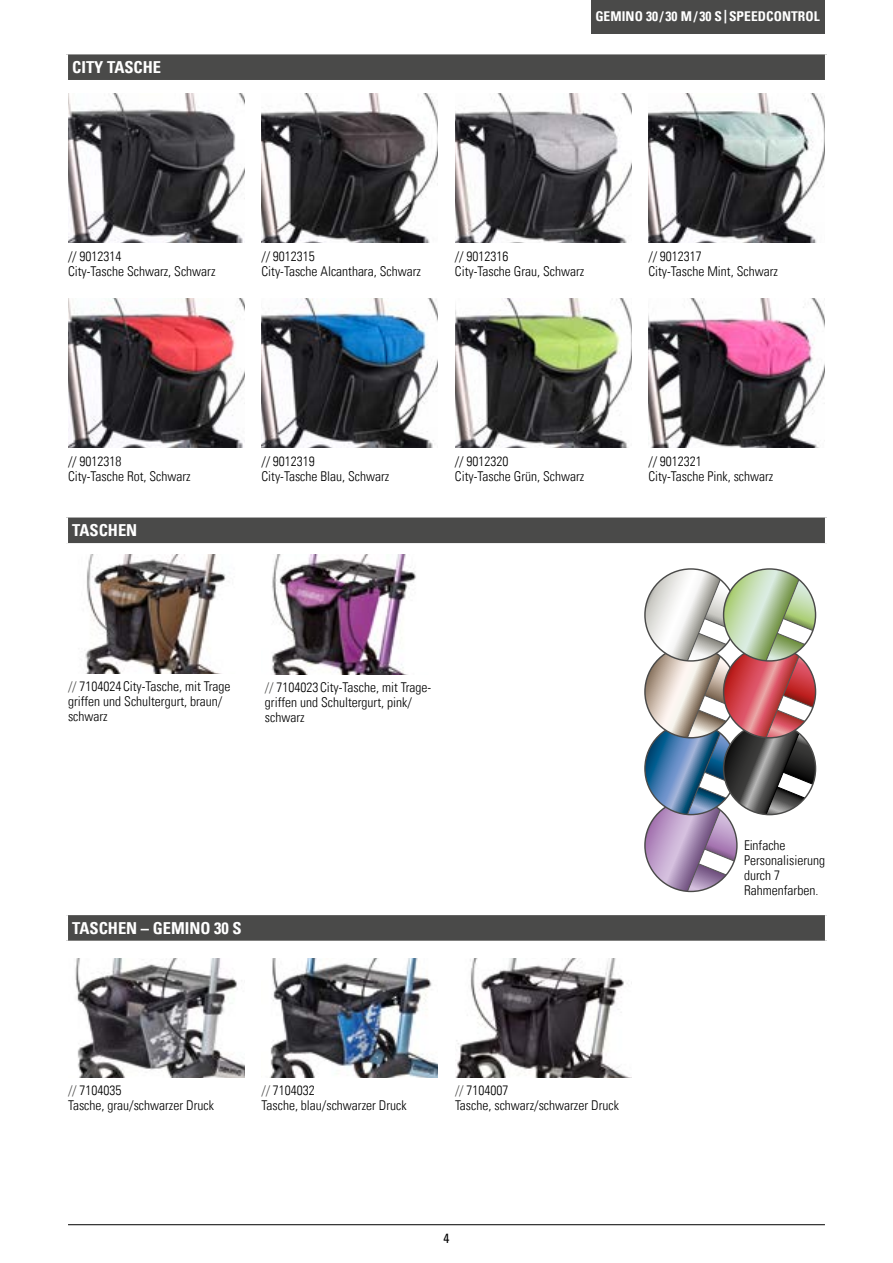
<style>
.page{position:relative;width:893px;height:1263px;background:#fff}
.page>*{position:absolute;margin:0;border:0;box-sizing:border-box;transform-origin:0 0}
.t1{font:16.5px "Univers Com 67 Bold Cond";color:#fff}
.t2{font:13.5px/15px "Univers Com 47 Light Cond";color:#000}
.t3{font:13.5px "Univers Com 67 Bold Cond";letter-spacing:.005em;color:#fff}
.t4{font:condensed 13.5px "Univers Com 57";color:#000}
.s1{color:#4a4a49}
</style>
<div class="page">
<img style="left:68px;top:94px;width:176px;height:148px">
<img style="left:455px;top:94px;width:176px;height:148px">
<img style="left:261px;top:94px;width:177px;height:148px">
<img style="left:261px;top:298px;width:177px;height:149px">
<img style="left:648px;top:298px;width:177px;height:149px">
<img style="left:648px;top:94px;width:177px;height:148px">
<img style="left:68px;top:298px;width:176px;height:149px">
<img style="left:455px;top:298px;width:176px;height:149px">
<img style="left:272px;top:555px;width:144px;height:119px">
<img style="left:75px;top:958px;width:169px;height:119px">
<img style="left:270px;top:958px;width:168px;height:119px">
<img style="left:85px;top:554px;width:141px;height:119px">
<div style="left:66px;top:53px;width:761px;height:29px;background:#4a4a49"></div>
<hr style="left:65px;top:51px;width:763px;height:3px;background:#fff">
<hr style="left:65px;top:54px;width:3px;height:26px;background:#fff">
<hr style="left:825px;top:54px;width:3px;height:26px;background:#fff">
<hr style="left:65px;top:80px;width:763px;height:3px;background:#fff">
<div style="left:66px;top:516px;width:761px;height:29px;background:#4a4a49"></div>
<hr style="left:65px;top:514px;width:763px;height:3px;background:#fff">
<hr style="left:65px;top:517px;width:3px;height:26px;background:#fff">
<hr style="left:825px;top:517px;width:3px;height:26px;background:#fff">
<hr style="left:65px;top:543px;width:763px;height:3px;background:#fff">
<div style="left:66px;top:913px;width:761px;height:29px;background:#4a4a49"></div>
<hr style="left:65px;top:912px;width:763px;height:3px;background:#fff">
<hr style="left:65px;top:915px;width:3px;height:26px;background:#fff">
<hr style="left:825px;top:915px;width:3px;height:26px;background:#fff">
<hr style="left:65px;top:941px;width:763px;height:3px;background:#fff">
<svg style="left:645px;top:569px;width:170px;height:322px"></svg>
<img style="left:455px;top:958px;width:173px;height:119px">
<div style="left:591px;top:0;width:233px;height:34px;background:#4a4a49"></div>
<hr style="left:68px;top:1224px;width:757px;height:1px;background:#000">
<p class="t1" style="left:72px;top:57px;width:90px">CITY TASCHE</p>
<p class="t3" style="left:595px;top:8px;width:226px">GEMINO 30 / 30 M/ 30 S|SPEEDCONTROL</p>
<p class="t2" style="left:68px;top:248px;width:149px">// 9012314<br>City-Tasche Schwarz, Schwarz</p>
<p class="t2" style="left:261px;top:248px;width:161px">// 9012315<br>City-Tasche Alcanthara, Schwarz</p>
<p class="t2" style="left:455px;top:248px;width:131px">// 9012316<br>City-Tasche Grau, Schwarz</p>
<p class="t2" style="left:648px;top:248px;width:131px">// 9012317<br>City-Tasche Mint, Schwarz</p>
<p class="t2" style="left:68px;top:453px;width:124px">// 9012318<br>City-Tasche Rot, Schwarz</p>
<p class="t2" style="left:455px;top:453px;width:131px">// 9012320<br>City-Tasche Grün, Schwarz</p>
<p class="t2" style="left:261px;top:453px;width:129px">// 9012319<br>City-Tasche Blau, Schwarz</p>
<p class="t1" style="left:72px;top:520px;width:67px">TASCHEN</p>
<p class="t2" style="left:68px;top:679px;width:164px"><span class="s1">//</span> 7104024City-Tasche, mit Trage griffen und Schultergurt, braun/ schwarz</p>
<p class="t2" style="left:265px;top:680px;width:168px"><span class="s1">//</span> 7104023City-Tasche, mit Trage&shy;griffen und Schultergurt, pink/ schwarz</p>
<p class="t1" style="left:72px;top:918px;width:171px">TASCHEN – GEMINO 30 S</p>
<p class="t2" style="left:648px;top:453px;width:126px">// 9012321<br>City-Tasche Pink, schwarz</p>
<p class="t2" style="left:744px;top:838px;width:82px">Einfache<br>Personalisierung durch 7<br>Rahmenfarben.</p>
<p class="t2" style="left:68px;top:1083px;width:147px"><span class="s1">//</span> 7104035<br>Tasche, grau/schwarzer Druck</p>
<p class="t2" style="left:261px;top:1083px;width:147px"><span class="s1">//</span> 7104032<br>Tasche, blau/schwarzer Druck</p>
<p class="t2" style="left:455px;top:1083px;width:165px"><span class="s1">//</span> 7104007<br>Tasche, schwarz/schwarzer Druck</p>
<p class="t4" style="left:443px;top:1229px;width:7px">4</p>
</div>
